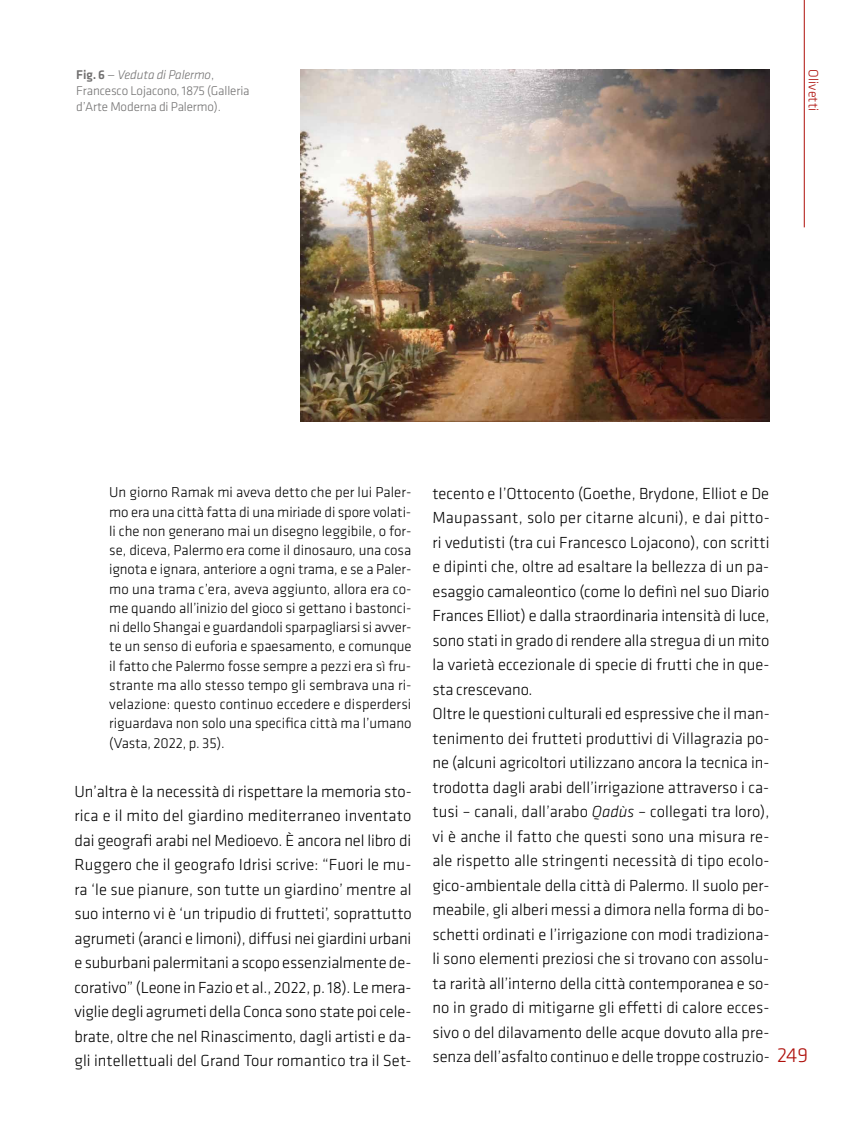
<style>
.page{position:relative;width:844px;height:1141px;background:#fff}
.page>*{position:absolute;margin:0;border:0;box-sizing:border-box;transform-origin:0 0}
.t1{font:300 21px "Klavika";color:#ae0f0a}
.t2{font:300 16.62px/24.5px "Klavika";color:#000;text-align:justify}
.t3{font:300 14.88px/19.2px "Klavika";color:#000;text-align:justify}
.t4{font:300 14px "Klavika";color:#ae0f0a}
.t5{font:300 13.12px/15.8px "Klavika";letter-spacing:-.01em;color:#706f6f}
.s1{font-weight:500}
.s2{font-style:italic}
</style>
<div class="page">
<hr style="left:803px;top:0;width:1px;height:227px;background:#ae0f0a">
<img style="left:300px;top:69px;width:469px;height:352px">
<p class="t5" style="left:76px;top:67px;width:175px"><span class="s1">Fig. 6</span> — <span class="s2">Veduta di Palermo</span>,<br>Francesco Lojacono, 1875 (Galleria d’Arte Moderna di Palermo).</p>
<p class="t4" style="left:820px;top:69px;width:43px;rotate:90deg">Olivetti</p>
<p class="t3" style="left:109px;top:483px;width:304px">Un giorno Ramak mi aveva detto che per lui Paler&shy;mo era una città fatta di una miriade di spore volati&shy;li che non generano mai un disegno leggibile, o for&shy;se, diceva, Palermo era come il dinosauro, una cosa ignota e ignara, anteriore a ogni trama, e se a Paler&shy;mo una trama c’era, aveva aggiunto, allora era co&shy;me quando all’inizio del gioco si gettano i bastonci&shy;ni dello Shangai e guardandoli sparpagliarsi si avver&shy;te un senso di euforia e spaesamento, e comunque il fatto che Palermo fosse sempre a pezzi era sì fru&shy;strante ma allo stesso tempo gli sembrava una ri&shy;velazione: questo continuo eccedere e disperdersi riguardava non solo una specifica città ma l’umano (Vasta, 2022, p. 35).</p>
<p class="t2" style="left:74px;top:779px;width:339px">Un’altra è la necessità di rispettare la memoria sto&shy;rica e il mito del giardino mediterraneo inventato dai geografi arabi nel Medioevo. È ancora nel libro di Ruggero che il geografo Idrisi scrive: “Fuori le mu&shy;ra ‘le sue pianure, son tutte un giardino’ mentre al suo interno vi è ‘un tripudio di frutteti’, soprattutto agrumeti (aranci e limoni), diffusi nei giardini urbani e suburbani palermitani a scopo essenzialmente de&shy;corativo” (Leone in Fazio et al., 2022, p. 18). Le mera&shy;viglie degli agrumeti della Conca sono state poi cele&shy;brate, oltre che nel Rinascimento, dagli artisti e da&shy;gli intellettuali del Grand Tour romantico tra il Set-</p>
<p class="t2" style="left:432px;top:481px;width:339px;text-align:left">tecento e l’Ottocento (Goethe, Brydone, Elliot e De Maupassant, solo per citarne alcuni), e dai pitto&shy;ri vedutisti (tra cui Francesco Lojacono), con scritti e dipinti che, oltre ad esaltare la bellezza di un pa&shy;esaggio camaleontico (come lo definì nel suo Diario Frances Elliot) e dalla straordinaria intensità di luce, sono stati in grado di rendere alla stregua di un mito la varietà eccezionale di specie di frutti che in que&shy;sta crescevano.<br>Oltre le questioni culturali ed espressive che il man&shy;tenimento dei frutteti produttivi di Villagrazia po&shy;ne (alcuni agricoltori utilizzano ancora la tecnica in&shy;trodotta dagli arabi dell’irrigazione attraverso i ca&shy;tusi – canali, dall’arabo <span class="s2">Qadùs</span> – collegati tra loro), vi è anche il fatto che questi sono una misura re&shy;ale rispetto alle stringenti necessità di tipo ecolo&shy;gico-ambientale della città di Palermo. Il suolo per&shy;meabile, gli alberi messi a dimora nella forma di bo&shy;schetti ordinati e l’irrigazione con modi tradiziona&shy;li sono elementi preziosi che si trovano con assolu&shy;ta rarità all’interno della città contemporanea e so&shy;no in grado di mitigarne gli effetti di calore ecces&shy;sivo o del dilavamento delle acque dovuto alla pre&shy;senza dell’asfalto continuo e delle troppe costruzio-</p>
<p class="t1" style="left:777px;top:1044px;width:33px">249</p>
</div>
